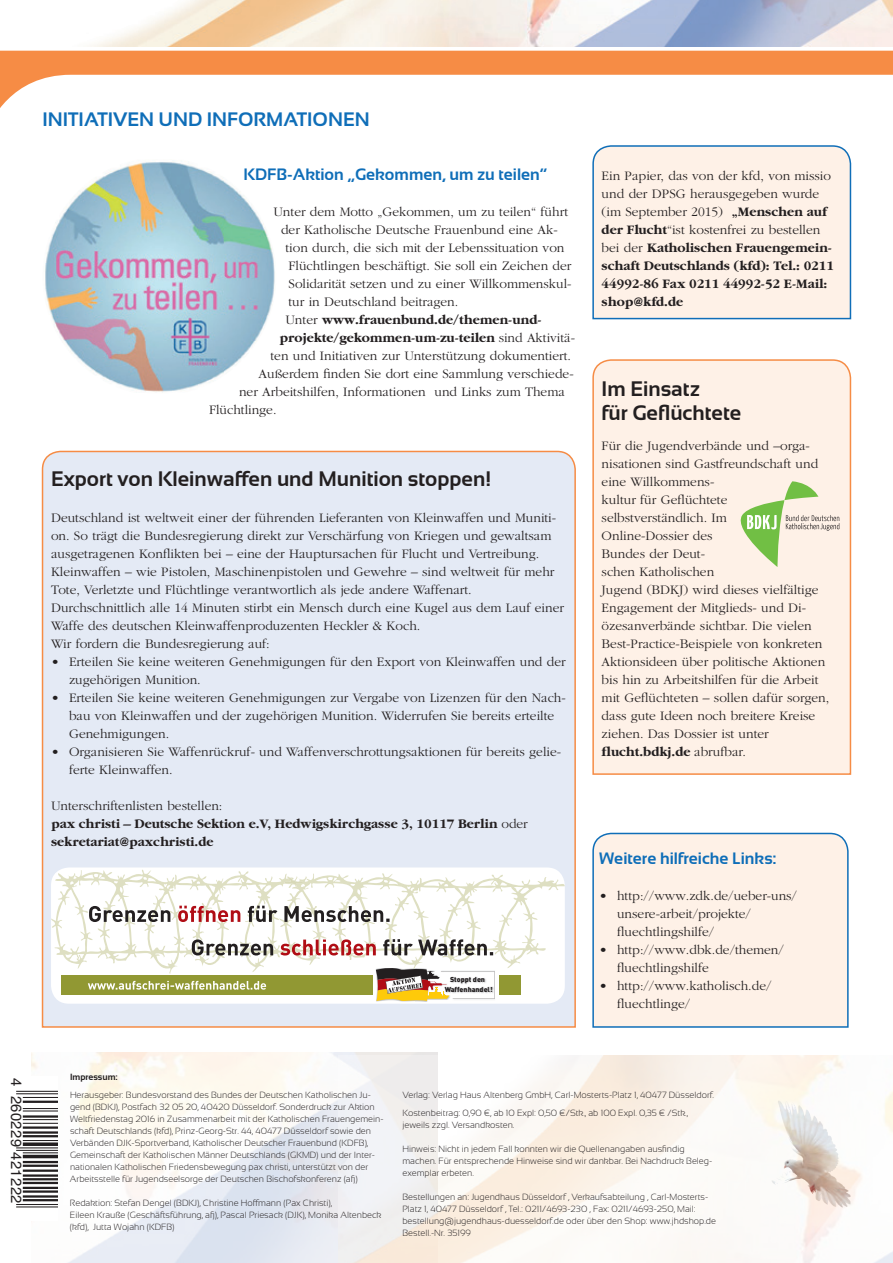
<style>
.page{position:relative;width:893px;height:1263px;background:#fff}
.page>*{position:absolute;margin:0;border:0;box-sizing:border-box;transform-origin:0 0}
.t1{font:700 21px/24px "Sansation";color:#231f20}
.t2{font:700 19.5px "Sansation";color:#0f6eb8}
.t3{font:700 16.5px "Sansation";color:#0f6eb8}
.t4{font:14.7px "Helvetica";letter-spacing:.025em;color:#231f20}
.t5{font:300 13.5px/18px "Garamond";color:#231f20}
.t6{font:700 13.5px/18px "Garamond";color:#231f20}
.t7{font:300 9px/12px "Sansation";color:#231f20}
.t8{font:700 9px "Sansation";color:#231f20}
.t9{font:900 7.05px/9.8px "DINOT";color:#231f20;text-align:center}
.s1{font-weight:300}
.s2{font-weight:700}
</style>
<div class="page">
<div style="left:41px;top:450px;width:535px;height:578px;background:#e4eaf5"></div>
<div style="left:592px;top:145px;width:260px;height:175px;background:#fef1e7"></div>
<div style="left:592px;top:832px;width:257px;height:196px;background:#fef1e7"></div>
<div style="left:592px;top:359px;width:260px;height:416px;background:#fef1e7"></div>
<img style="left:31px;top:1052px;width:407px;height:211px">
<div style="left:0;top:1076px;width:57px;height:145px;background:#fff"></div>
<hr style="left:23px;top:1097px;width:34px;height:1px;background:#231f20">
<hr style="left:16px;top:1093px;width:41px;height:1px;background:#231f20">
<hr style="left:16px;top:1091px;width:41px;height:1px;background:#231f20">
<hr style="left:23px;top:1101px;width:34px;height:2px;background:#231f20">
<hr style="left:23px;top:1110px;width:34px;height:1px;background:#231f20">
<hr style="left:23px;top:1108px;width:34px;height:1px;background:#231f20">
<hr style="left:23px;top:1115px;width:34px;height:3px;background:#231f20">
<hr style="left:23px;top:1123px;width:34px;height:1px;background:#231f20">
<hr style="left:23px;top:1119px;width:34px;height:1px;background:#231f20">
<hr style="left:23px;top:1135px;width:34px;height:2px;background:#231f20">
<hr style="left:23px;top:1131px;width:34px;height:3px;background:#231f20">
<hr style="left:23px;top:1126px;width:34px;height:3px;background:#231f20">
<hr style="left:23px;top:1140px;width:34px;height:1px;background:#231f20">
<svg style="left:23px;top:1142px;width:34px;height:4px"></svg>
<hr style="left:23px;top:1152px;width:34px;height:1px;background:#231f20">
<hr style="left:16px;top:1150px;width:41px;height:1px;background:#231f20">
<hr style="left:16px;top:1147px;width:41px;height:1px;background:#231f20">
<hr style="left:23px;top:1155px;width:34px;height:3px;background:#231f20">
<hr style="left:23px;top:1199px;width:34px;height:2px;background:#231f20">
<hr style="left:23px;top:1195px;width:34px;height:2px;background:#231f20">
<hr style="left:23px;top:1190px;width:34px;height:3px;background:#231f20">
<hr style="left:23px;top:1187px;width:34px;height:2px;background:#231f20">
<hr style="left:23px;top:1182px;width:34px;height:2px;background:#231f20">
<hr style="left:23px;top:1178px;width:34px;height:2px;background:#231f20">
<hr style="left:23px;top:1174px;width:34px;height:3px;background:#231f20">
<hr style="left:23px;top:1169px;width:34px;height:3px;background:#231f20">
<hr style="left:23px;top:1164px;width:34px;height:3px;background:#231f20">
<hr style="left:23px;top:1161px;width:34px;height:2px;background:#231f20">
<hr style="left:16px;top:1206px;width:41px;height:1px;background:#231f20">
<hr style="left:16px;top:1204px;width:41px;height:1px;background:#231f20">
<img style="left:338px;top:1055px;width:555px;height:208px">
<svg style="left:0;top:51px;width:893px;height:57px"></svg>
<img style="left:91px;top:0;width:802px;height:47px">
<img style="left:45px;top:160px;width:230px;height:232px">
<div style="left:51px;top:867px;width:514px;height:137px;background:#fff;border-radius:18px"></div>
<svg style="left:51px;top:870px;width:514px;height:131px"></svg>
<svg style="left:741px;top:481px;width:98px;height:86px;background:#dae2c0"></svg>
<h2 class="t2" style="left:43px;top:108px;width:329px">INITIATIVEN UND INFORMATIONEN</h2>
<p class="t3" style="left:244px;top:165px;width:305px">KDFB-Aktion „Gekommen, um zu teilen“</p>
<p class="t5" style="left:274px;top:203px;width:296px">Unter dem Motto „Gekommen, um zu teilen“ führt</p>
<p class="t5" style="left:281px;top:221px;width:278px">der Katholische Deutsche Frauenbund eine Ak-</p>
<p class="t5" style="left:286px;top:239px;width:280px">tion durch, die sich mit der Lebenssituation von</p>
<p class="t5" style="left:289px;top:257px;width:284px">Flüchtlingen beschäftigt. Sie soll ein Zeichen der</p>
<p class="t5" style="left:289px;top:275px;width:285px">Solidarität setzen und zu einer Willkommenskul-</p>
<p class="t5" style="left:289px;top:293px;width:171px">tur in Deutschland beitragen.</p>
<p class="t6" style="left:286px;top:311px;width:257px"><span class="s1">Unter</span> www.frauenbund.de/themen-und-</p>
<p class="t6" style="left:280px;top:329px;width:297px">projekte/gekommen-um-zu-teilen <span class="s1">sind Aktivitä-</span></p>
<p class="t5" style="left:271px;top:347px;width:302px">ten und Initiativen zur Unterstützung dokumentiert.</p>
<p class="t5" style="left:259px;top:365px;width:317px">Außerdem finden Sie dort eine Sammlung verschiede-</p>
<p class="t5" style="left:239px;top:383px;width:327px">ner Arbeitshilfen, Informationen und Links zum Thema</p>
<p class="t5" style="left:209px;top:401px;width:69px">Flüchtlinge.</p>
<h1 class="t1" style="left:51px;top:467px;width:442px">Export von Kleinwaffen und Munition stoppen!</h1>
<p class="t5" style="left:51px;top:509px;width:514px">Deutschland ist weltweit einer der führenden Lieferanten von Kleinwaffen und Muniti&shy;on. So trägt die Bundesregierung direkt zur Verschärfung von Kriegen und gewaltsam ausgetragenen Konflikten bei – eine der Hauptursachen für Flucht und Vertreibung.<br>Kleinwaffen – wie Pistolen, Maschinenpistolen und Gewehre – sind weltweit für mehr Tote, Verletzte und Flüchtlinge verantwortlich als jede andere Waffenart.<br>Durchschnittlich alle 14 Minuten stirbt ein Mensch durch eine Kugel aus dem Lauf einer Waffe des deutschen Kleinwaffenproduzenten Heckler &amp; Koch.<br>Wir fordern die Bundesregierung auf:</p>
<p class="t5" style="left:69px;top:653px;width:498px;text-indent:-18px">• Erteilen Sie keine weiteren Genehmigungen für den Export von Kleinwaffen und der zugehörigen Munition.</p>
<p class="t5" style="left:69px;top:689px;width:498px;text-indent:-18px">• Erteilen Sie keine weiteren Genehmigungen zur Vergabe von Lizenzen für den Nach&shy;bau von Kleinwaffen und der zugehörigen Munition. Widerrufen Sie bereits erteilte<br>Genehmigungen.</p>
<p class="t5" style="left:69px;top:743px;width:494px;text-indent:-18px">• Organisieren Sie Waffenrückruf- und Waffenverschrottungsaktionen für bereits gelie&shy;ferte Kleinwaffen.</p>
<p class="t6" style="left:51px;top:797px;width:478px"><span class="s1">Unterschriftenlisten bestellen:<br></span>pax christi – Deutsche Sektion e.V, Hedwigskirchgasse 3, 10117 Berlin <span class="s1">oder </span>sekretariat@paxchristi.de</p>
<p class="t9" style="left:445px;top:975px;width:49px">Stoppt den<br>Waffenhandel!</p>
<p class="t6" style="left:602px;top:167px;width:234px"><span class="s1">Ein Papier, das von der kfd, von missio und der DPSG herausgegeben wurde (im September 2015)</span> „Menschen auf der Flucht<span class="s1">“ist kostenfrei zu bestellen bei der</span> Katholischen Frauengemein&shy;schaft Deutschlands (kfd): Tel.: 0211<br>44992-86 Fax 0211 44992-52 E-Mail: shop@kfd.de</p>
<h1 class="t1" style="left:602px;top:377px;width:141px">Im Einsatz<br>für Geflüchtete</h1>
<p class="t5" style="left:602px;top:437px;width:229px">Für die Jugendverbände und –orga&shy;nisationen sind Gastfreundschaft und eine Willkommens-<br>kultur für Geflüchtete selbstverständlich. Im<br>Online-Dossier des<br>Bundes der Deut-<br>schen Katholischen<br>Jugend (BDKJ) wird dieses vielfältige<br>Engagement der Mitglieds- und Di&shy;özesanverbände sichtbar. Die vielen<br>Best-Practice-Beispiele von konkreten<br>Aktionsideen über politische Aktionen bis hin zu Arbeitshilfen für die Arbeit mit Geflüchteten – sollen dafür sorgen, dass gute Ideen noch breitere Kreise ziehen. Das Dossier ist unter <span class="s2">flucht.bdkj.de</span> abrufbar.</p>
<p class="t3" style="left:599px;top:849px;width:179px">Weitere hilfreiche Links:</p>
<p class="t5" style="left:617px;top:887px;width:181px;text-indent:-18px">• http://www.zdk.de/ueber-uns/ unsere-arbeit/projekte/ fluechtlingshilfe/</p>
<p class="t5" style="left:617px;top:941px;width:168px;text-indent:-18px">• http://www.dbk.de/themen/ fluechtlingshilfe</p>
<p class="t5" style="left:617px;top:977px;width:156px;text-indent:-18px">• http://www.katholisch.de/ fluechtlinge/</p>
<p class="t4" style="left:28px;top:1078px;width:127px;rotate:90deg">4 260229 421222</p>
<p class="t8" style="left:70px;top:1072px;width:49px">Impressum:</p>
<p class="t7" style="left:70px;top:1089px;width:315px">Herausgeber: Bundesvorstand des Bundes der Deutschen Katholischen Ju&shy;gend (BDKJ), Postfach 32 05 20, 40420 Düsseldorf. Sonderdruck zur Aktion Weltfriedenstag 2016 in Zusammenarbeit mit der Katholischen Frauengemein&shy;schaft Deutschlands (kfd), Prinz-Georg-Str. 44, 40477 Düsseldorf sowie den Verbänden DJK-Sportverband, Katholischer Deutscher Frauenbund (KDFB), Gemeinschaft der Katholischen Männer Deutschlands (GKMD) und der Inter&shy;nationalen Katholischen Friedensbewegung pax christi, unterstützt von der Arbeitsstelle für Jugendseelsorge der Deutschen Bischofskonferenz (afj)</p>
<p class="t7" style="left:70px;top:1197px;width:313px">Redaktion: Stefan Dengel (BDKJ), Christine Hoffmann (Pax Christi),<br>Eileen Krauße (Geschäftsführung, afj), Pascal Priesack (DJK), Monika Altenbeck (kfd), Jutta Wojahn (KDFB)</p>
<p class="t7" style="left:402px;top:1086px;width:313px;line-height:18px">Verlag: Verlag Haus Altenberg GmbH, Carl-Mosterts-Platz 1, 40477 Düsseldorf.<br>Kostenbeitrag: 0,90 €, ab 10 Expl: 0,50 €/Stk., ab 100 Expl. 0,35 € /Stk.,</p>
<p class="t7" style="left:402px;top:1119px;width:114px">jeweils zzgl. Versandkosten.</p>
<p class="t7" style="left:402px;top:1143px;width:311px">Hinweis: Nicht in jedem Fall konnten wir die Quellenangaben ausfindig machen. Für entsprechende Hinweise sind wir dankbar. Bei Nachdruck Beleg&shy;exemplar erbeten.</p>
<p class="t7" style="left:402px;top:1191px;width:315px">Bestellungen an: Jugendhaus Düsseldorf , Verkaufsabteilung , Carl-Mosterts-Platz 1, 40477 Düsseldorf , Tel.: 0211/4693-230 , Fax: 0211/4693-250, Mail: bestellung@jugendhaus-duesseldorf.de oder über den Shop: www.jhdshop.de Bestell.-Nr. 35199</p>
</div>
